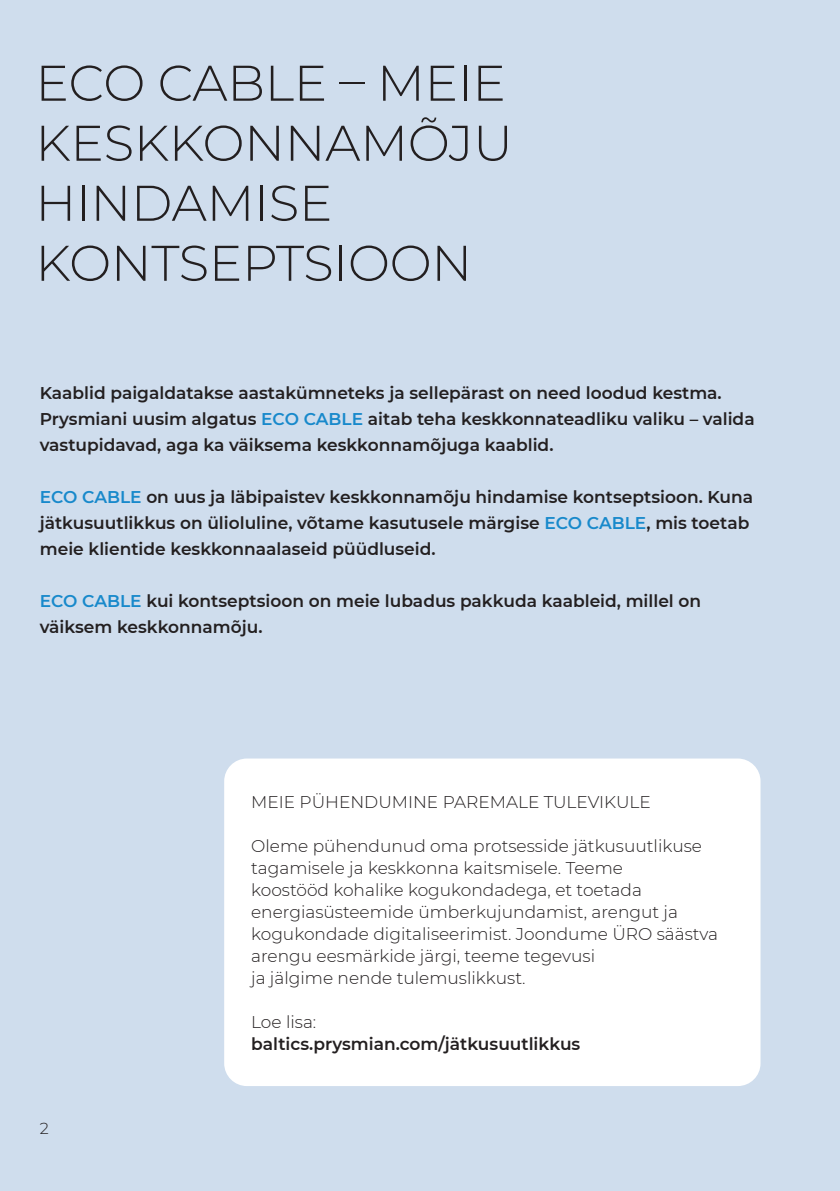
<style>
.page{position:relative;width:840px;height:1191px;background:#fff}
.page>*{position:absolute;margin:0;border:0;box-sizing:border-box;transform-origin:0 0}
.Pealkiri{font:300 50px/60px "Montserrat";letter-spacing:-.005em;color:#231f20}
.Sissejuhatus_tume{font:600 17px/26px "Montserrat";color:#231f20}
.t1{font:300 17px/22px "Montserrat";color:#231f20}
.t2{font:300 16px "Montserrat";color:#231f20}
.s1{color:#1889cb}
</style>
<div class="page">
<div style="left:0;top:0;width:839px;height:1191px;background:#cfdded"></div>
<div style="left:224px;top:758px;width:536px;height:328px;background:#fff;border-radius:23px"></div>
<p class="Pealkiri" style="left:35px;top:51px;width:478px">ECO CABLE – MEIE<br>KESKKONNAMÕJU<br>HINDAMISE<br>KONTSEPTSIOON</p>
<p class="Sissejuhatus_tume" style="left:40px;top:379px;width:716px">Kaablid paigaldatakse aastakümneteks ja sellepärast on need loodud kestma.<br>Prysmiani uusim algatus <span class="s1">ECO CABLE</span> aitab teha keskkonnateadliku valiku – valida vastupidavad, aga ka väiksema keskkonnamõjuga kaablid.</p>
<p class="Sissejuhatus_tume" style="left:40px;top:483px;width:714px"><span class="s1">ECO CABLE</span> on uus ja läbipaistev keskkonnamõju hindamise kontseptsioon. Kuna jätkusuutlikkus on ülioluline, võtame kasutusele märgise <span class="s1">ECO CABLE</span>, mis toetab meie klientide keskkonnaalaseid püüdluseid.</p>
<p class="Sissejuhatus_tume" style="left:40px;top:587px;width:662px"><span class="s1">ECO CABLE</span> kui kontseptsioon on meie lubadus pakkuda kaableid, millel on väiksem keskkonnamõju.</p>
<p class="t2" style="left:40px;top:1117px;width:11px">2</p>
<p class="t1" style="left:251px;top:790px;width:401px">MEIE PÜHENDUMINE PAREMALE TULEVIKULE</p>
<p class="t1" style="left:251px;top:834px;width:452px">Oleme pühendunud oma protsesside jätkusuutlikuse tagamisele ja keskkonna kaitsmisele. Teeme</p>
<p class="t1" style="left:251px;top:878px;width:468px">koostööd kohalike kogukondadega, et toetada energiasüsteemide ümberkujundamist, arengut ja kogukondade digitaliseerimist. Joondume ÜRO säästva arengu eesmärkide järgi, teeme tegevusi</p>
<p class="t1" style="left:251px;top:966px;width:276px">ja jälgime nende tulemuslikkust.</p>
<p class="t1" style="left:251px;top:1010px;width:67px">Loe lisa:</p>
<p class="Sissejuhatus_tume" style="left:251px;top:1030px;width:330px">baltics.prysmian.com/jätkusuutlikkus</p>
</div>
